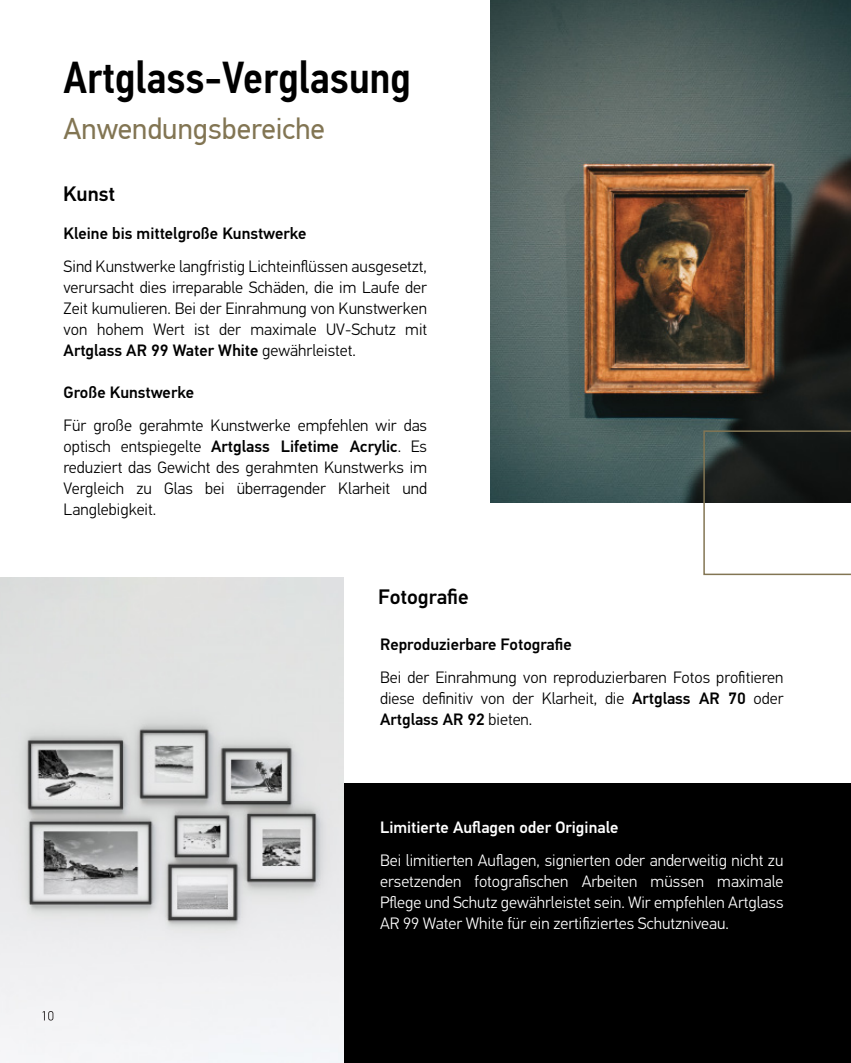
<style>
.page{position:relative;width:851px;height:1063px;background:#fff}
.page>*{position:absolute;margin:0;border:0;box-sizing:border-box;transform-origin:0 0}
.t1{font:500 45px "PF Din Text Cond Pro";color:#000}
.t2{font:30px "PF Din Text Pro";color:#827553}
.t3{font:500 21px "PF Din Text Pro";color:#000}
.t4{font:300 16.5px/21px "PF Din Text Pro";color:#000;text-align:justify}
.t5{font:300 16.5px/21px "PF Din Text Pro";color:#fff;text-align:justify}
.t6{font:500 16.5px "PF Din Text Pro";color:#000}
.t7{font:500 16.5px "PF Din Text Pro";color:#fff}
.s1{font-weight:500}
</style>
<div class="page">
<div style="left:0;top:783px;width:850px;height:280px;background:#000"></div>
<img style="left:490px;top:0;width:360px;height:503px">
<img style="left:0;top:578px;width:343px;height:485px">
<svg style="left:43px;top:1011px;width:10px;height:10px"></svg>
<svg style="left:703px;top:430px;width:147px;height:145px"></svg>
<h1 class="t1" style="left:64px;top:50px;width:349px">Artglass-Verglasung</h1>
<h2 class="t2" style="left:64px;top:111px;width:263px">Anwendungsbereiche</h2>
<p class="t3" style="left:63px;top:181px;width:54px">Kunst</p>
<p class="t6" style="left:64px;top:223px;width:244px">Kleine bis mittelgroße Kunstwerke</p>
<p class="t4" style="left:64px;top:256px;width:365px">Sind Kunstwerke langfristig Lichteinflüssen ausgesetzt, verursacht dies irreparable Schäden, die im Laufe der Zeit kumulieren. Bei der Einrahmung von Kunstwerken von hohem Wert ist der maximale UV-Schutz mit <span class="s1">Artglass AR 99 Water White</span> gewährleistet.</p>
<p class="t6" style="left:64px;top:382px;width:132px">Große Kunstwerke</p>
<p class="t4" style="left:64px;top:415px;width:365px">Für große gerahmte Kunstwerke empfehlen wir das optisch entspiegelte <span class="s1">Artglass Lifetime Acrylic</span>. Es reduziert das Gewicht des gerahmten Kunstwerks im Vergleich zu Glas bei überragender Klarheit und Langlebigkeit.</p>
<p class="t3" style="left:378px;top:584px;width:92px">Fotografie</p>
<p class="t6" style="left:380px;top:634px;width:193px">Reproduzierbare Fotografie</p>
<p class="t4" style="left:380px;top:667px;width:405px">Bei der Einrahmung von reproduzierbaren Fotos profitieren diese definitiv von der Klarheit, die <span class="s1">Artglass AR 70</span> oder <span class="s1">Artglass AR 92</span> bieten.</p>
<p class="t7" style="left:380px;top:818px;width:240px">Limitierte Auflagen oder Originale</p>
<p class="t5" style="left:380px;top:850px;width:405px">Bei limitierten Auflagen, signierten oder anderweitig nicht zu ersetzenden fotografischen Arbeiten müssen maximale Pflege und Schutz gewährleistet sein. Wir empfehlen Artglass AR 99 Water White für ein zertifiziertes Schutzniveau.</p>
</div>
